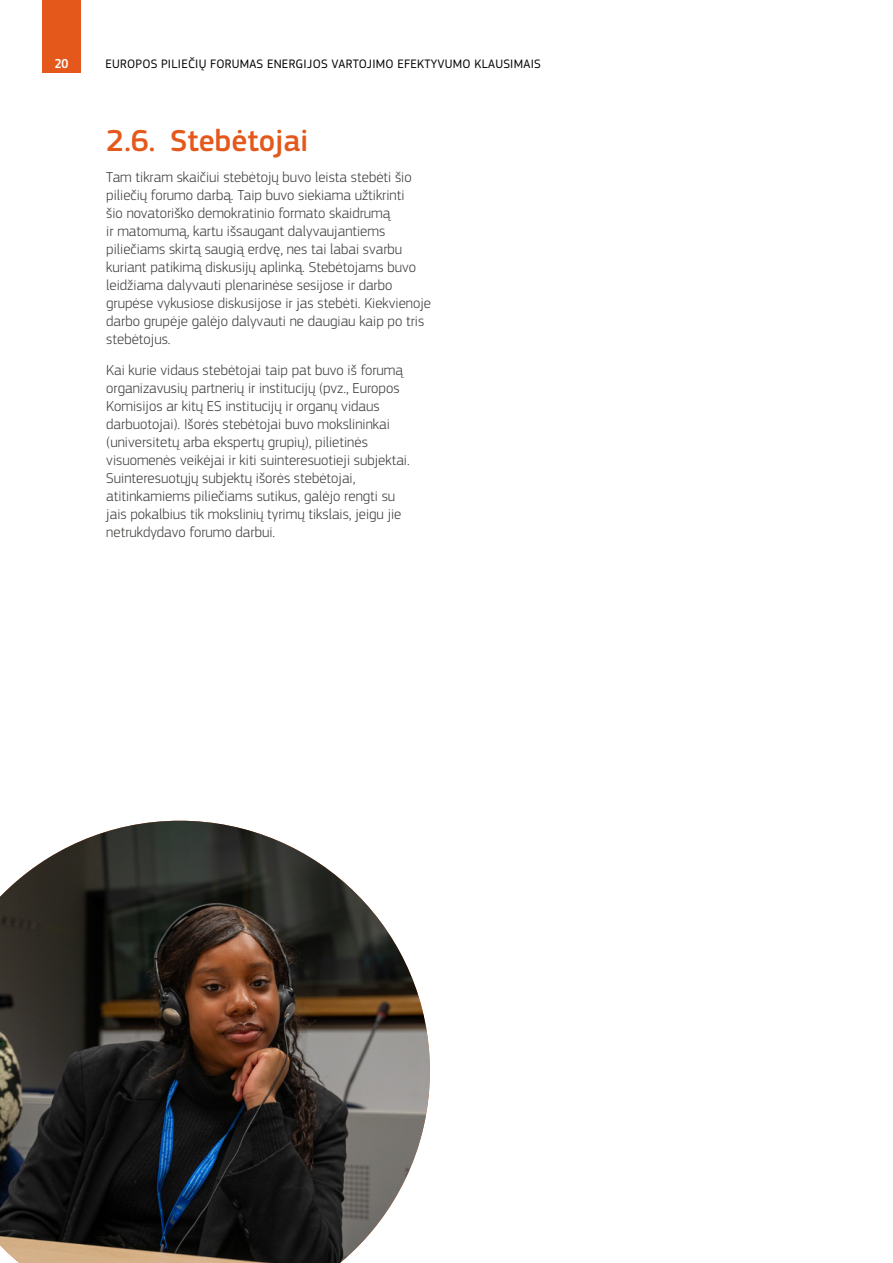
<style>
.page{position:relative;width:893px;height:1263px;background:#fff}
.page>*{position:absolute;margin:0;border:0;box-sizing:border-box;transform-origin:0 0}
.Heading_2__H2__numbering{font:500 31.5px "EC Square Sans Pro";color:#e4581b}
.Body_text__P{font:300 15px/18px "EC Square Sans Pro";color:#3c3c3b}
.t1{font:500 13.5px "EC Square Sans Cond Pro";color:#fff}
.t2{font:12.75px "EC Square Sans Pro";letter-spacing:.02em;color:#000}
</style>
<div class="page">
<div style="left:43px;top:0;width:38px;height:72px;background:#e4581b"></div>
<img style="left:0;top:821px;width:430px;height:442px">
<p class="t1" style="left:55px;top:56px;width:15px">20</p>
<p class="t2" style="left:105px;top:56px;width:437px">EUROPOS PILIEČIŲ FORUMAS ENERGIJOS VARTOJIMO EFEKTYVUMO KLAUSIMAIS</p>
<h2 class="Heading_2__H2__numbering" style="left:106px;top:122px;width:204px">2.6. Stebėtojai</h2>
<p class="Body_text__P" style="left:106px;top:168px;width:326px">Tam tikram skaičiui stebėtojų buvo leista stebėti šio piliečių forumo darbą. Taip buvo siekiama užtikrinti<br>šio novatoriško demokratinio formato skaidrumą<br>ir matomumą, kartu išsaugant dalyvaujantiems piliečiams skirtą saugią erdvę, nes tai labai svarbu kuriant patikimą diskusijų aplinką. Stebėtojams buvo leidžiama dalyvauti plenarinėse sesijose ir darbo grupėse vykusiose diskusijose ir jas stebėti. Kiekvienoje darbo grupėje galėjo dalyvauti ne daugiau kaip po tris stebėtojus.</p>
<p class="Body_text__P" style="left:106px;top:361px;width:305px">Kai kurie vidaus stebėtojai taip pat buvo iš forumą organizavusių partnerių ir institucijų (pvz., Europos Komisijos ar kitų ES institucijų ir organų vidaus darbuotojai). Išorės stebėtojai buvo mokslininkai (universitetų arba ekspertų grupių), pilietinės visuomenės veikėjai ir kiti suinteresuotieji subjektai.<br>Suinteresuotųjų subjektų išorės stebėtojai, atitinkamiems piliečiams sutikus, galėjo rengti su jais pokalbius tik mokslinių tyrimų tikslais, jeigu jie netrukdydavo forumo darbui.</p>
</div>
